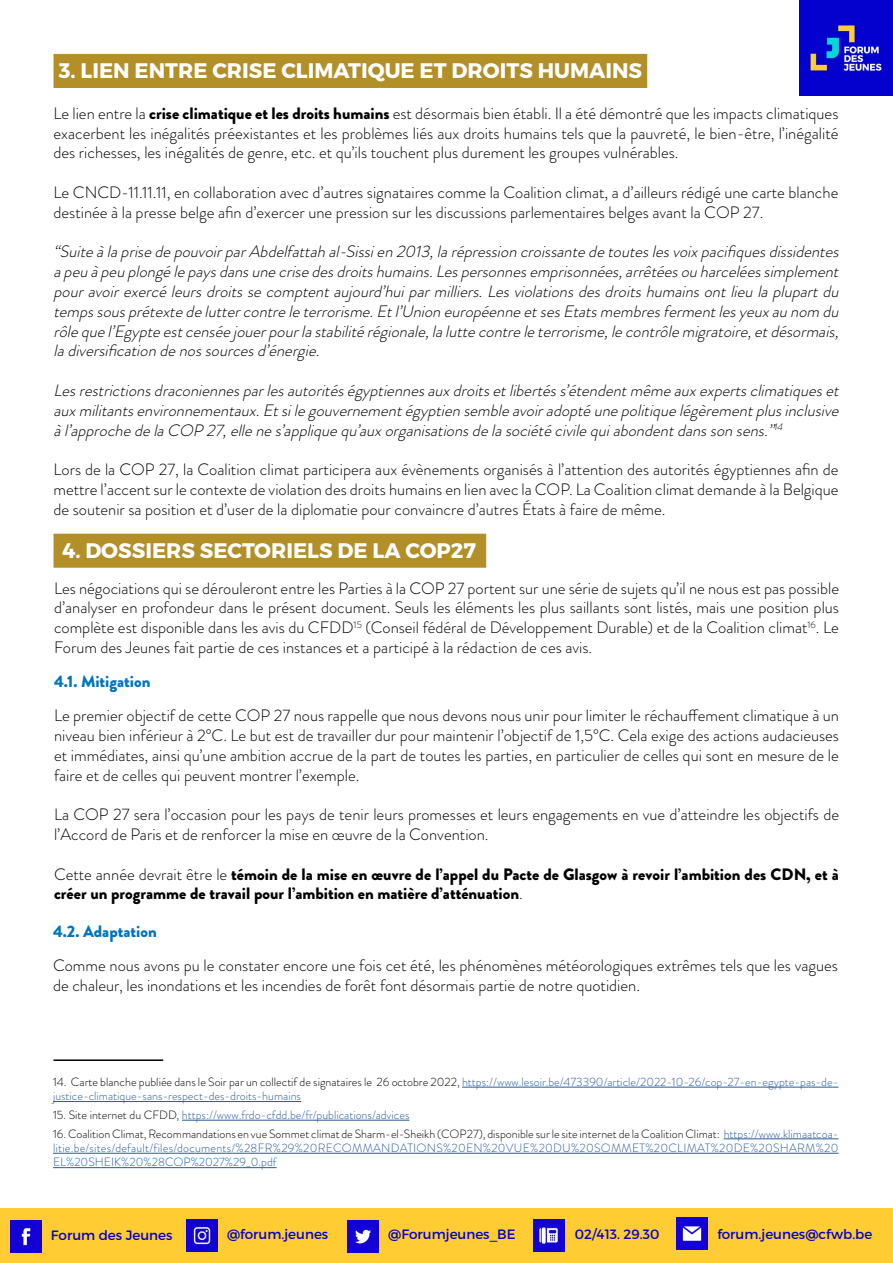
<style>
.page{position:relative;width:893px;height:1263px;background:#fff}
.page>*{position:absolute;margin:0;border:0;box-sizing:border-box;transform-origin:0 0}
.t1{font:700 21px "Montserrat";color:#fff}
.t2{font:300 16.5px/19.8px "Brandon Grotesque";color:#000;text-align:justify}
.t3{font:italic 300 16.5px/19.8px "Brandon Grotesque";color:#000;text-align:justify}
.t4{font:900 16.5px/19.8px "Brandon Grotesque";color:#000}
.t5{font:900 16.5px "Brandon Grotesque";color:#0074bf}
.t6{font:13.5px "Montserrat";color:#0400cc}
.t7{font:300 12px/14.4px "Brandon Grotesque";color:#275b9b}
.s1{font-weight:900}
.s2{font-weight:300}
.s3{color:#000}
</style>
<div class="page">
<div style="left:54px;top:54px;width:593px;height:34px;background:#b28f27"></div>
<div style="left:0;top:1209px;width:893px;height:54px;background:#fc3"></div>
<img style="left:10px;top:1220px;width:31px;height:32px">
<img style="left:186px;top:1219px;width:31px;height:32px">
<img style="left:347px;top:1220px;width:31px;height:32px">
<img style="left:534px;top:1219px;width:31px;height:32px">
<img style="left:676px;top:1217px;width:31px;height:32px">
<hr style="left:54px;top:1059px;width:109px;height:2px;background:#000">
<hr style="left:462px;top:1087px;width:376px;height:1px;background:#275b9b">
<hr style="left:53px;top:1101px;width:248px;height:1px;background:#275b9b">
<hr style="left:182px;top:1120px;width:227px;height:1px;background:#275b9b">
<hr style="left:724px;top:1138px;width:114px;height:1px;background:#275b9b">
<hr style="left:53px;top:1153px;width:785px;height:1px;background:#275b9b">
<hr style="left:53px;top:1167px;width:224px;height:1px;background:#275b9b">
<img style="left:799px;top:0;width:94px;height:96px">
<div style="left:54px;top:534px;width:432px;height:34px;background:#b28f27;border:2px solid #b28f27"></div>
<p class="t1" style="left:59px;top:57px;width:585px">3. LIEN ENTRE CRISE CLIMATIQUE ET DROITS HUMAINS</p>
<p class="t2" style="left:54px;top:103px;width:786px">Le lien entre la <span class="s1">crise climatique et les droits humains</span> est désormais bien établi. Il a été démontré que les impacts climatiques exacerbent les inégalités préexistantes et les problèmes liés aux droits humains tels que la pauvreté, le bien-être, l’inégalité des richesses, les inégalités de genre, etc. et qu’ils touchent plus durement les groupes vulnérables.</p>
<p class="t2" style="left:54px;top:182px;width:786px">Le CNCD-11.11.11, en collaboration avec d’autres signataires comme la Coalition climat, a d’ailleurs rédigé une carte blanche destinée à la presse belge afin d’exercer une pression sur les discussions parlementaires belges avant la COP 27.</p>
<p class="t3" style="left:54px;top:242px;width:791px">“SuiteàlaprisedepouvoirparAbdelfattahal-Sissien2013,larépressioncroissantedetouteslesvoixpacifiquesdissidentes apeuàpeuplongélepaysdansunecrisedesdroitshumains.Lespersonnesemprisonnées,arrêtéesouharceléessimplement pouravoirexercéleursdroitssecomptentaujourd’huiparmilliers.Lesviolationsdesdroitshumainsontlieulaplupartdu tempssousprétextedeluttercontreleterrorisme.Etl’UnioneuropéenneetsesEtatsmembresfermentlesyeuxaunom du rôlequel’Egypteestcenséejouerpourlastabilitérégionale,laluttecontreleterrorisme,lecontrôlemigratoire,etdésormais, ladiversificationdenossourcesd’énergie.</p>
<p class="t3" style="left:53px;top:380px;width:791px">Lesrestrictionsdraconiennesparlesautoritéségyptiennesauxdroitsetlibertéss’étendentmêmeauxexpertsclimatiqueset auxmilitantsenvironnementaux.Etsilegouvernementégyptiensembleavoiradoptéunepolitiquelégèrementplusinclusive àl’approchedelaCOP 27,ellenes’appliquequ’auxorganisationsdelasociétécivilequiabondentdanssonsens.”<sup>14</sup></p>
<p class="t2" style="left:54px;top:460px;width:787px">Lors de la COP 27, la Coalition climat participera aux évènements organisés à l’attention des autorités égyptiennes afin de mettre l’accent sur le contexte de violation des droits humains en lien avec la COP. La Coalition climat demande à la Belgique de soutenir sa position et d’user de la diplomatie pour convaincre d’autres États à faire de même.</p>
<p class="t1" style="left:62px;top:537px;width:415px">4. DOSSIERS SECTORIELS DE LA COP27</p>
<p class="t2" style="left:54px;top:578px;width:787px">Les négociations qui se dérouleront entre les Parties à la COP 27 portent sur une série de sujets qu’il ne nous est pas possible d’analyser en profondeur dans le présent document. Seuls les éléments les plus saillants sont listés, mais une position plus complète est disponible dans les avis du CFDD<sup>15</sup> (Conseil fédéral de Développement Durable) et de la Coalition climat<sup>16</sup>. Le Forum des Jeunes fait partie de ces instances et a participé à la rédaction de ces avis.</p>
<p class="t5" style="left:54px;top:670px;width:98px">4.1. Mitigation</p>
<p class="t2" style="left:54px;top:706px;width:787px">Le premier objectif de cette COP 27 nous rappelle que nous devons nous unir pour limiter le réchauffement climatique à un niveau bien inférieur à 2°C. Le but est de travailler dur pour maintenir l’objectif de 1,5°C. Cela exige des actions audacieuses et immédiates, ainsi qu’une ambition accrue de la part de toutes les parties, en particulier de celles qui sont en mesure de le faire et de celles qui peuvent montrer l’exemple.</p>
<p class="t2" style="left:54px;top:805px;width:787px">La COP 27 sera l’occasion pour les pays de tenir leurs promesses et leurs engagements en vue d’atteindre les objectifs de l’Accord de Paris et de renforcer la mise en œuvre de la Convention.</p>
<p class="t4" style="left:54px;top:864px;width:786px"><span class="s2">Cette année devrait être le</span> témoin de la mise en œuvre de l’appel du Pacte de Glasgow à revoir l’ambition des CDN, et à créer un programme de travail pour l’ambition en matière d’atténuation<span class="s2">.</span></p>
<p class="t5" style="left:53px;top:919px;width:105px">4.2. Adaptation</p>
<p class="t2" style="left:53px;top:956px;width:786px">Comme nous avons pu le constater encore une fois cet été, les phénomènes météorologiques extrêmes tels que les vagues de chaleur, les inondations et les incendies de forêt font désormais partie de notre quotidien.</p>
<p class="t7" style="left:53px;top:1075px;width:787px"><span class="s3">14. Carte blanche publiée dans le Soir par un collectif de signataires le 26 octobre 2022,</span> https://www.lesoir.be/473390/article/2022-10-26/cop-27-en-egypte-pas-de&shy;justice-climatique-sans-respect-des-droits-humains</p>
<p class="t7" style="left:53px;top:1108px;width:358px"><span class="s3">15. Site internet du CFDD,</span> https://www.frdo-cfdd.be/fr/publications/advices</p>
<p class="t7" style="left:53px;top:1126px;width:787px;text-align:justify"><span class="s3">16. Coalition Climat, Recommandations en vue Sommet climat de Sharm-el-Sheikh (COP27), disponible sur le site internet de la Coalition Climat:</span> https://www.klimaatcoa&shy;litie.be/sites/default/files/documents/%28FR%29%20RECOMMANDATIONS%20EN%20VUE%20DU%20SOMMET%20CLIMAT%20DE%20SHARM%20<br>EL%20SHEIK%20%28COP%2027%29_0.pdf</p>
<p class="t6" style="left:51px;top:1227px;width:123px">Forum des Jeunes</p>
<p class="t6" style="left:227px;top:1226px;width:103px">@forum.jeunes</p>
<p class="t6" style="left:388px;top:1226px;width:129px">@Forumjeunes_BE</p>
<p class="t6" style="left:575px;top:1226px;width:86px">02/413. 29.30</p>
<p class="t6" style="left:717px;top:1226px;width:157px">forum.jeunes@cfwb.be</p>
</div>
